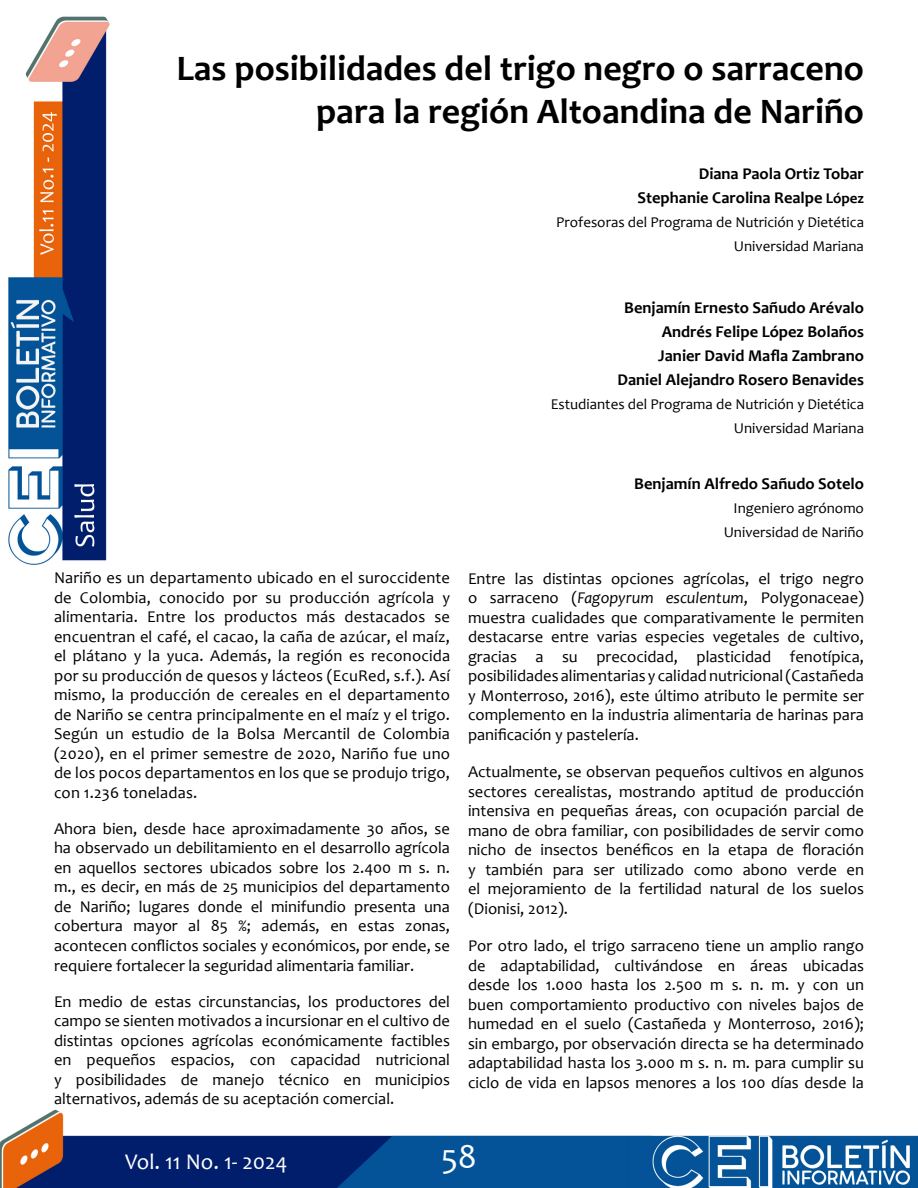
<style>
.page{position:relative;width:918px;height:1188px;background:#fff}
.page>*{position:absolute;margin:0;border:0;box-sizing:border-box;transform-origin:0 0}
.t1{font:700 36px/43.2px "Candara";color:#000;text-align:right}
.t2{font:34.5px "Candara";color:#fff}
.t3{font:22.5px "Candara";color:#fff}
.t4{font:16.5px/19.5px "Candara";color:#000;text-align:justify}
.t5{font:700 16.5px/24px "Candara";color:#000;text-align:right}
.t6{font:15px/24px "Candara";color:#000;text-align:right}
.s1{font-size:15px}
.s2{font-style:italic}
</style>
<div class="page">
<img style="left:0;top:1109px;width:917px;height:79px">
<img style="left:8px;top:16px;width:101px;height:549px">
<h1 class="t1" style="left:176px;top:46px;width:689px">Las posibilidades del trigo negro o sarraceno para la región Altoandina de Nariño</h1>
<p class="t5" style="left:638px;top:162px;width:228px">Diana Paola Ortiz Tobar<br>Stephanie Carolina Realpe <span class="s1">López</span></p>
<p class="t6" style="left:556px;top:210px;width:309px">Profesoras del Programa de Nutrición y Dietética<br>Universidad Mariana</p>
<p class="t5" style="left:617px;top:295px;width:248px">Benjamín Ernesto Sañudo Arévalo<br>Andrés Felipe López Bolaños<br>Janier David Mafla Zambrano<br>Daniel Alejandro Rosero Benavides</p>
<p class="t6" style="left:551px;top:392px;width:315px">Estudiantes del Programa de Nutrición y Dietética<br>Universidad Mariana</p>
<p class="t4" style="left:54px;top:568px;width:398px">Nariño es un departamento ubicado en el suroccidente de Colombia, conocido por su producción agrícola y alimentaria. Entre los productos más destacados se encuentran el café, el cacao, la caña de azúcar, el maíz, el plátano y la yuca. Además, la región es reconocida por su producción de quesos y lácteos (EcuRed, s.f.). Así mismo, la producción de cereales en el departamento de Nariño se centra principalmente en el maíz y el trigo.<br>Según un estudio de la Bolsa Mercantil de Colombia (2020), en el primer semestre de 2020, Nariño fue uno de los pocos departamentos en los que se produjo trigo, con 1.236 toneladas.</p>
<p class="t4" style="left:54px;top:819px;width:398px">Ahora bien, desde hace aproximadamente 30 años, se ha observado un debilitamiento en el desarrollo agrícola en aquellos sectores ubicados sobre los 2.400 m s. n. m., es decir, en más de 25 municipios del departamento de Nariño; lugares donde el minifundio presenta una cobertura mayor al 85 %; además, en estas zonas, acontecen conflictos sociales y económicos, por ende, se requiere fortalecer la seguridad alimentaria familiar.</p>
<p class="t4" style="left:54px;top:991px;width:398px">En medio de estas circunstancias, los productores del campo se sienten motivados a incursionar en el cultivo de distintas opciones agrícolas económicamente factibles en pequeños espacios, con capacidad nutricional y posibilidades de manejo técnico en municipios alternativos, además de su aceptación comercial.</p>
<p class="t5" style="left:634px;top:471px;width:231px">Benjamín Alfredo Sañudo Sotelo</p>
<p class="t6" style="left:724px;top:496px;width:142px">Ingeniero agrónomo<br>Universidad de Nariño</p>
<p class="t4" style="left:468px;top:568px;width:398px">Entre las distintas opciones agrícolas, el trigo negro o sarraceno (<span class="s2">Fagopyrum esculentum</span>, Polygonaceae) muestra cualidades que comparativamente le permiten destacarse entre varias especies vegetales de cultivo, gracias a su precocidad, plasticidad fenotípica, posibilidades alimentarias y calidad nutricional (Castañeda y Monterroso, 2016), este último atributo le permite ser complemento en la industria alimentaria de harinas para panificación y pastelería.</p>
<p class="t4" style="left:468px;top:762px;width:398px">Actualmente, se observan pequeños cultivos en algunos sectores cerealistas, mostrando aptitud de producción intensiva en pequeñas áreas, con ocupación parcial de mano de obra familiar, con posibilidades de servir como nicho de insectos benéficos en la etapa de floración y también para ser utilizado como abono verde en el mejoramiento de la fertilidad natural de los suelos (Dionisi, 2012).</p>
<p class="t4" style="left:468px;top:936px;width:398px">Por otro lado, el trigo sarraceno tiene un amplio rango de adaptabilidad, cultivándose en áreas ubicadas desde los 1.000 hasta los 2.500 m s. n. m. y con un buen comportamiento productivo con niveles bajos de humedad en el suelo (Castañeda y Monterroso, 2016); sin embargo, por observación directa se ha determinado adaptabilidad hasta los 3.000 m s. n. m. para cumplir su ciclo de vida en lapsos menores a los 100 días desde la</p>
<h3 class="t3" style="left:125px;top:1147px;width:164px">Vol. 11 No. 1- 2024</h3>
<h2 class="t2" style="left:441px;top:1135px;width:37px">58</h2>
</div>
